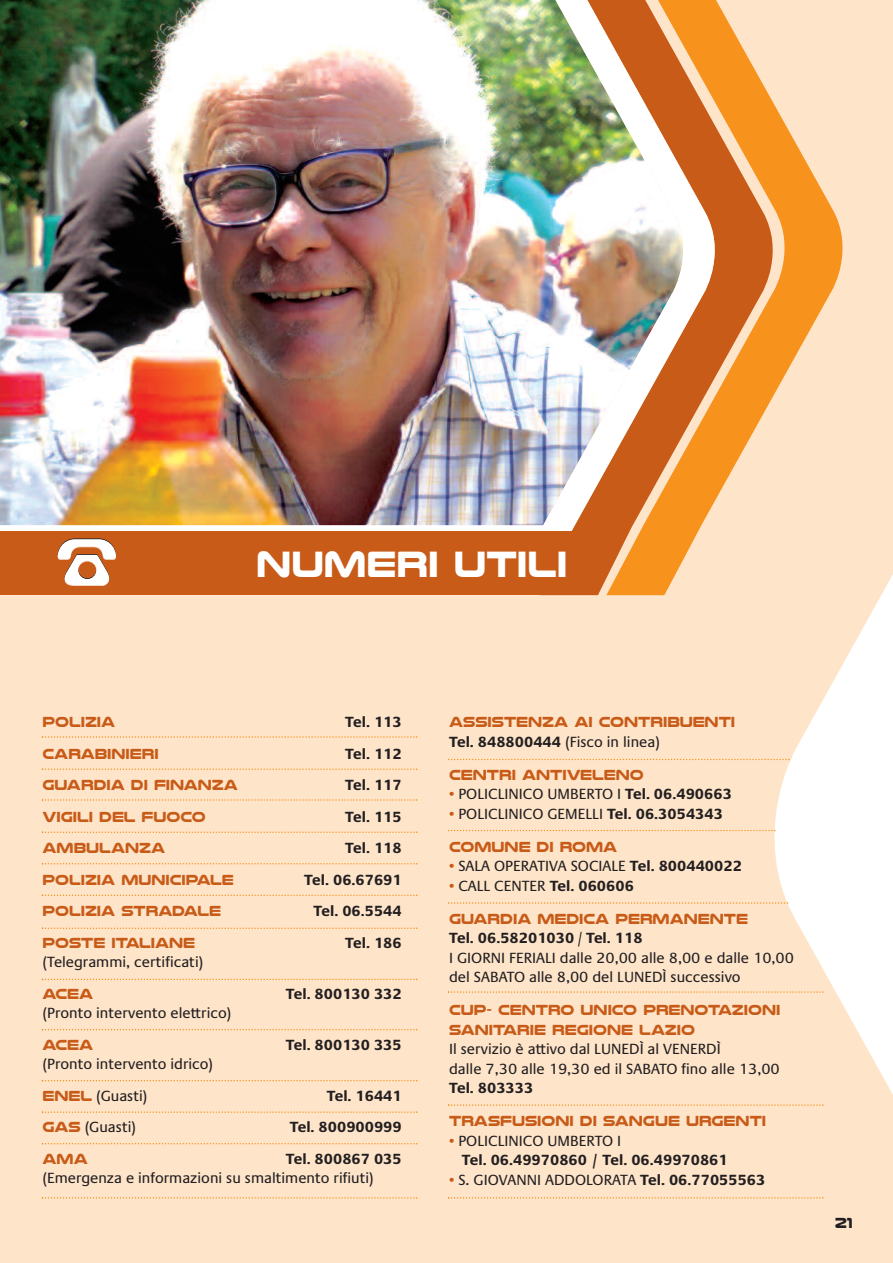
<style>
.page{position:relative;width:893px;height:1263px;background:#fee5ca}
.page>*{position:absolute;margin:0;border:0;box-sizing:border-box;transform-origin:0 0}
.t1{font:700 37.5px "Nulshock Rg";color:#fff}
.t2{font:15px/19.5px "Praxis Com";color:#231f20}
.t3{font:700 15px/19.5px "Nulshock Rg";color:#c85b18}
.t4{font:700 15px/19.5px "Praxis Com";color:#231f20}
.t5{font:700 15px "Nulshock Rg";color:#231f20}
.s1{font-family:"Nulshock Rg";font-weight:700;color:#c85b18}
.s2{font-weight:700}
.s3{color:#c85b18}
.s4{font-weight:400;color:#c85b18}
.s5{font-weight:400}
</style>
<div class="page">
<svg style="left:606px;top:0;width:249px;height:595px;background:#f4bb81"></svg>
<svg style="left:748px;top:92px;width:145px;height:1171px;fill:#fee5ca"></svg>
<div style="left:0;top:531px;width:598px;height:64px;background:#c85b18"></div>
<img style="left:0;top:0;width:727px;height:531px">
<svg style="left:57px;top:538px;width:59px;height:48px"></svg>
<svg style="left:42px;top:736px;width:375px;height:2px"></svg>
<svg style="left:448px;top:759px;width:342px;height:1px"></svg>
<svg style="left:448px;top:830px;width:327px;height:1px"></svg>
<svg style="left:448px;top:902px;width:340px;height:2px"></svg>
<svg style="left:448px;top:991px;width:375px;height:2px"></svg>
<svg style="left:448px;top:1104px;width:375px;height:2px"></svg>
<svg style="left:448px;top:1197px;width:375px;height:1px"></svg>
<svg style="left:42px;top:768px;width:375px;height:2px"></svg>
<svg style="left:42px;top:799px;width:375px;height:2px"></svg>
<svg style="left:42px;top:831px;width:375px;height:2px"></svg>
<svg style="left:42px;top:863px;width:375px;height:1px"></svg>
<svg style="left:42px;top:894px;width:375px;height:2px"></svg>
<svg style="left:42px;top:927px;width:375px;height:2px"></svg>
<svg style="left:42px;top:979px;width:375px;height:1px"></svg>
<svg style="left:42px;top:1029px;width:375px;height:1px"></svg>
<svg style="left:42px;top:1080px;width:375px;height:1px"></svg>
<svg style="left:42px;top:1111px;width:375px;height:2px"></svg>
<svg style="left:42px;top:1143px;width:375px;height:1px"></svg>
<svg style="left:42px;top:1197px;width:375px;height:1px"></svg>
<h1 class="t1" style="left:256px;top:541px;width:313px">NUMERI UTILI</h1>
<p class="t3" style="left:43px;top:712px;width:74px">POLIZIA</p>
<p class="t4" style="left:345px;top:712px;width:58px">Tel. 113</p>
<p class="t3" style="left:43px;top:743px;width:118px">CARABINIERI</p>
<p class="t4" style="left:345px;top:744px;width:58px">Tel. 112</p>
<p class="t3" style="left:43px;top:775px;width:197px">GUARDIA DI FINANZA</p>
<p class="t4" style="left:345px;top:775px;width:58px">Tel. 117</p>
<p class="t3" style="left:43px;top:806px;width:165px">VIGILI DEL FUOCO</p>
<p class="t4" style="left:345px;top:807px;width:58px">Tel. 115</p>
<p class="t3" style="left:43px;top:838px;width:124px">AMBULANZA</p>
<p class="t4" style="left:345px;top:838px;width:58px">Tel. 118</p>
<p class="t3" style="left:43px;top:869px;width:193px">POLIZIA MUNICIPALE</p>
<p class="t4" style="left:304px;top:870px;width:99px">Tel. 06.67691</p>
<p class="t3" style="left:43px;top:901px;width:180px">POLIZIA STRADALE</p>
<p class="t4" style="left:314px;top:901px;width:90px">Tel. 06.5544</p>
<p class="t3" style="left:43px;top:932px;width:154px">POSTE ITALIANE</p>
<p class="t4" style="left:345px;top:933px;width:58px">Tel. 186</p>
<p class="t2" style="left:43px;top:952px;width:162px">(telegrammi, certificati)</p>
<p class="t3" style="left:43px;top:983px;width:52px">ACEA</p>
<p class="t4" style="left:286px;top:984px;width:117px">Tel. 800130 332</p>
<p class="t2" style="left:43px;top:1003px;width:190px">(pronto intervento elettrico)</p>
<p class="t3" style="left:43px;top:1034px;width:52px">ACEA</p>
<p class="t4" style="left:286px;top:1035px;width:117px">Tel. 800130 335</p>
<p class="t2" style="left:43px;top:1048px;width:172px;line-height:31.5px">(pronto intervento idrico)<br><span class="s1">ENEL</span> (guasti)</p>
<p class="t4" style="left:327px;top:1086px;width:77px">Tel. 16441</p>
<p class="t2" style="left:43px;top:1117px;width:95px"><span class="s1">GAS</span> (guasti)</p>
<p class="t4" style="left:290px;top:1117px;width:113px">Tel. 800900999</p>
<p class="t3" style="left:43px;top:1148px;width:47px">AMA</p>
<p class="t4" style="left:286px;top:1149px;width:117px">Tel. 800867 035</p>
<p class="t2" style="left:43px;top:1168px;width:333px">(emergenza e informazioni su smaltimento rifiuti)</p>
<p class="t3" style="left:449px;top:712px;width:288px">ASSISTENZA AI CONTRIBUENTI</p>
<p class="t2" style="left:449px;top:732px;width:212px"><span class="s2">Tel. 848800444</span> (Fisco in linea)</p>
<p class="t3" style="left:449px;top:764px;width:196px">CENTRI ANTIVELENO</p>
<p class="t2" style="left:449px;top:784px;width:284px"><span class="s3">•</span> policlinico umberto i <span class="s2">Tel. 06.490663</span></p>
<p class="t2" style="left:449px;top:804px;width:275px"><span class="s3">•</span> policlinico gemelli <span class="s2">Tel. 06.3054343</span></p>
<p class="t3" style="left:449px;top:836px;width:170px">COMUNE DI ROMA</p>
<p class="t2" style="left:449px;top:856px;width:294px"><span class="s3">•</span> sala operativa sociale <span class="s2">Tel. 800440022</span></p>
<p class="t2" style="left:449px;top:876px;width:186px"><span class="s3">•</span> call center <span class="s2">Tel. 060606</span></p>
<p class="t3" style="left:449px;top:908px;width:300px">GUARDIA MEDICA PERMANENTE</p>
<p class="t2" style="left:449px;top:928px;width:346px"><span class="s2">Tel. 06.58201030</span> / <span class="s2">Tel. 118<br></span>i giorni Feriali dalle 20,00 alle 8,00 e dalle 10,00 del sabato alle 8,00 del luneDì successivo</p>
<p class="t3" style="left:449px;top:1000px;width:333px">CUP- CENTRO UNICO PRENOTAZIONI<br>SANITARIE REGIONE LAZIO</p>
<p class="t2" style="left:449px;top:1039px;width:332px">il servizio è attivo dal luneDì al venerDì<br>dalle 7,30 alle 19,30 ed il sabato fino alle 13,00</p>
<p class="t4" style="left:449px;top:1078px;width:86px">Tel. 803333</p>
<p class="t3" style="left:449px;top:1111px;width:319px">TRASFUSIONI DI SANGUE URGENTI</p>
<p class="t4" style="left:462px;top:1131px;width:267px;text-indent:-13px"><span class="s4">•</span> <span class="s5">policlinico umberto i<br></span>Tel. 06.49970860 / Tel. 06.49970861</p>
<p class="t2" style="left:449px;top:1170px;width:318px"><span class="s3">•</span> s. giovanni aDDolorata <span class="s2">Tel. 06.77055563</span></p>
<p class="t5" style="left:835px;top:1214px;width:19px">21</p>
</div>
